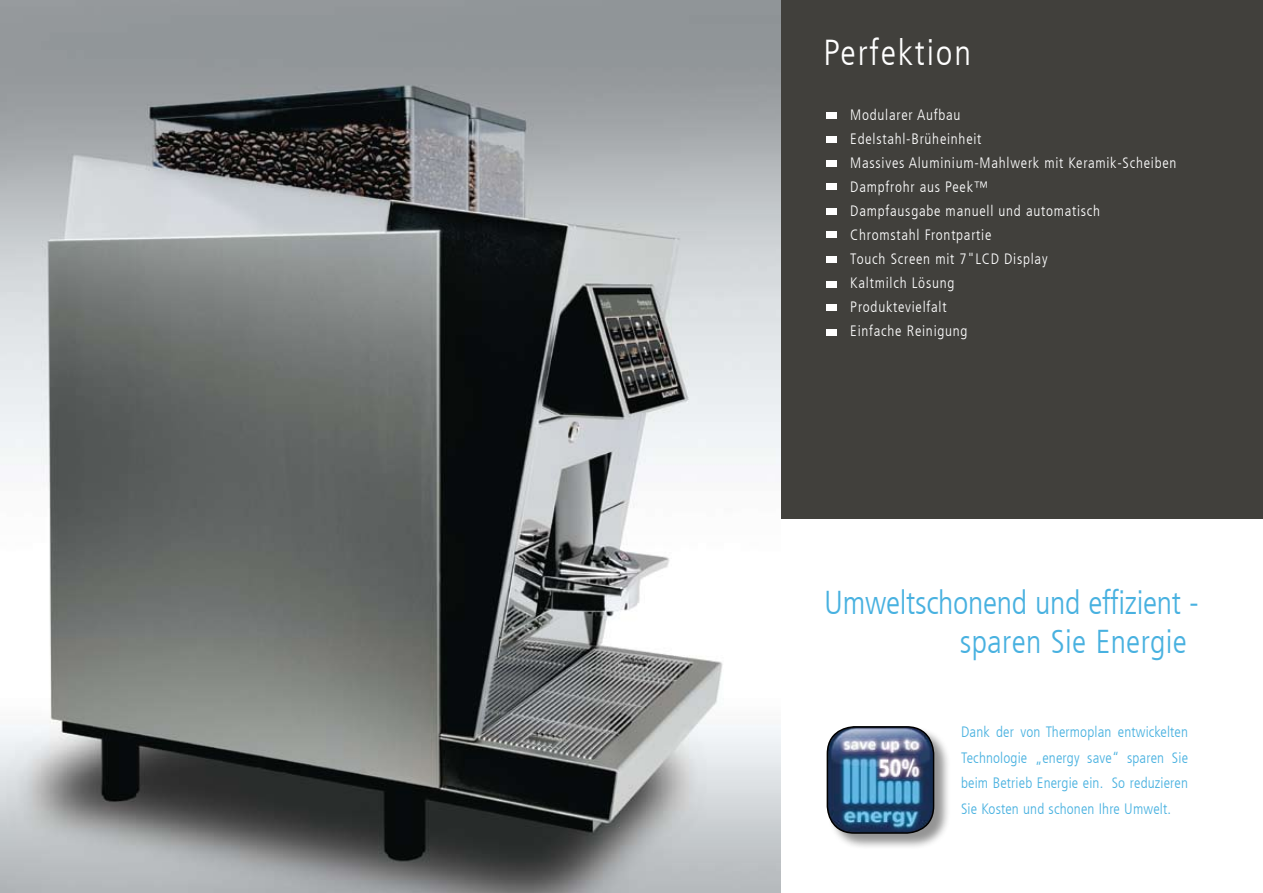
<style>
.page{position:relative;width:1263px;height:893px;background:#fff}
.page>*{position:absolute;margin:0;border:0;box-sizing:border-box;transform-origin:0 0}
.t1{font:300 condensed 36px "Frutiger LT";letter-spacing:.05em;color:#fff}
.t2{font:300 condensed 33px/39px "Frutiger LT";letter-spacing:-.01em;color:#48b1e0}
.t3{font:300 condensed 15px/24px "Frutiger LT";letter-spacing:.05em;color:#fff}
.t4{font:300 condensed 15px/25.5px "Frutiger LT";letter-spacing:.01em;color:#48b1e0;text-align:justify}
</style>
<div class="page">
<div style="left:780px;top:0;width:483px;height:519px;background:#41403c"></div>
<img style="left:0;top:0;width:780px;height:893px">
<div style="left:827px;top:726px;width:124px;height:124px;background:#000;opacity:.42"></div>
<img style="left:827px;top:727px;width:106px;height:106px">
<div style="left:827px;top:726px;width:107px;height:108px;border:2px solid #000;border-radius:27px"></div>
<div style="left:826px;top:113px;width:11px;height:6px;background:#fff"></div>
<div style="left:826px;top:160px;width:11px;height:7px;background:#fff"></div>
<div style="left:826px;top:208px;width:11px;height:7px;background:#fff"></div>
<div style="left:826px;top:281px;width:11px;height:7px;background:#fff"></div>
<div style="left:826px;top:257px;width:11px;height:6px;background:#fff"></div>
<div style="left:826px;top:329px;width:11px;height:6px;background:#fff"></div>
<div style="left:826px;top:136px;width:11px;height:6px;background:#fff"></div>
<div style="left:826px;top:184px;width:11px;height:6px;background:#fff"></div>
<div style="left:826px;top:232px;width:11px;height:6px;background:#fff"></div>
<div style="left:826px;top:305px;width:11px;height:6px;background:#fff"></div>
<h1 class="t1" style="left:823px;top:32px;width:149px">Perfektion</h1>
<p class="t3" style="left:850px;top:103px;width:328px">Modularer Aufbau<br>Edelstahl-Brüheinheit<br>Massives Aluminium-Mahlwerk mit Keramik-Scheiben<br>Dampfrohr aus Peek™<br>Dampfausgabe manuell und automatisch<br>Chromstahl Frontpartie<br>Touch Screen mit 7"LCD Display<br>Kaltmilch Lösung<br>Produktevielfalt<br>Einfache Reinigung</p>
<h2 class="t2" style="left:960px;top:584px;width:241px;text-indent:-136px">Umweltschonend und effizient - sparen Sie Energie</h2>
<p class="t4" style="left:961px;top:720px;width:229px">Dank der von Thermoplan entwickelten Technologie „energy save“ sparen Sie beim Betrieb Energie ein. So reduzieren Sie Kosten und schonen Ihre Umwelt.</p>
</div>
